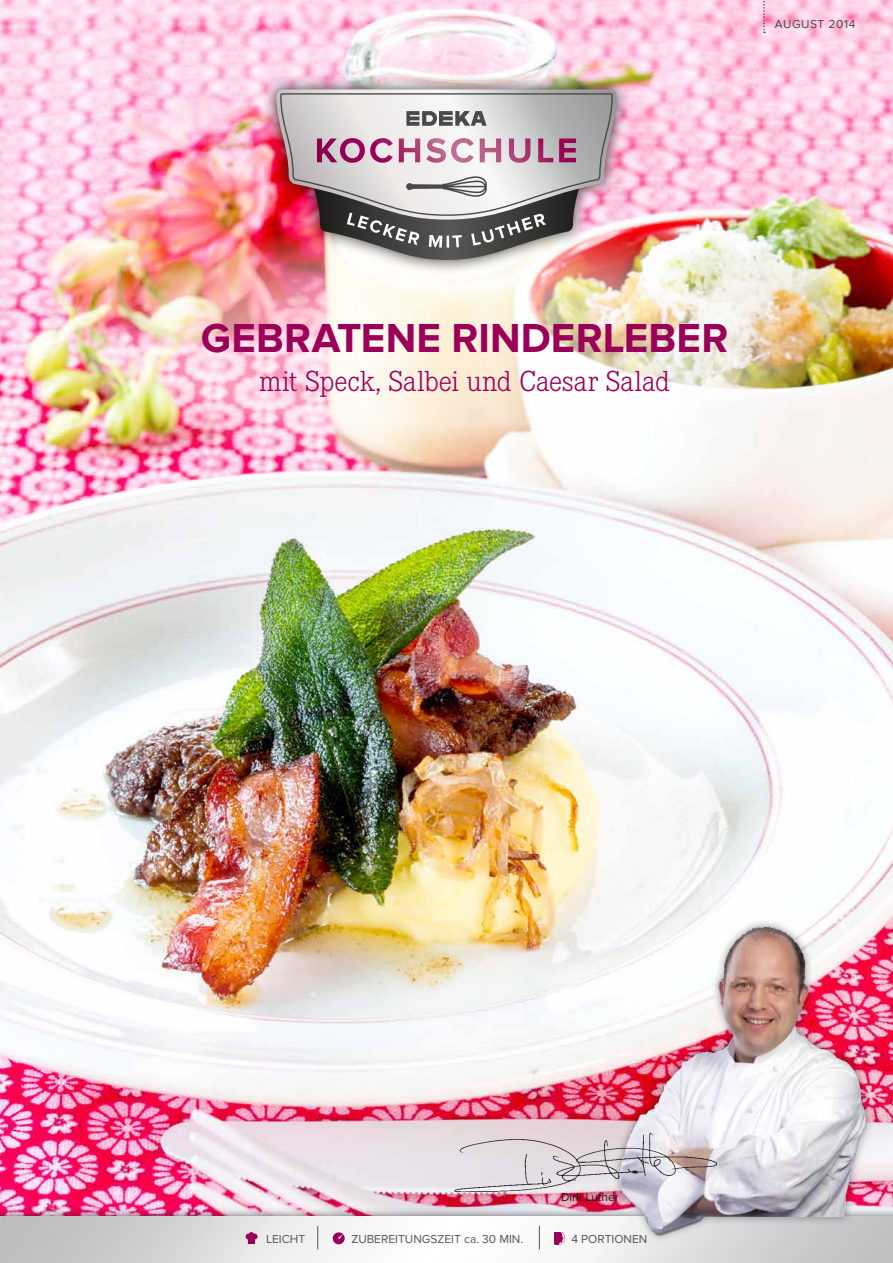
<style>
.page{position:relative;width:893px;height:1263px;background:#fff}
.page>*{position:absolute;margin:0;border:0;box-sizing:border-box;transform-origin:0 0}
.t1{font:700 42px "Proxima Nova";color:#9b0059}
.t2{font:300 30px "Corporate E";color:#9b0059}
.t3{font:12px "Proxima Nova";color:#565656}
.t4{font:12px "Proxima Nova";letter-spacing:.045em;color:#494948}
.t5{font:12px "Proxima Nova";color:#1a1a18}
</style>
<div class="page">
<img style="left:0;top:0;width:893px;height:1208px">
<img style="left:45px;top:221px;width:812px;height:277px;border-radius:50%">
<div style="left:0;top:1208px;width:893px;height:55px;background:#1a1a18;opacity:.7"></div>
<svg style="left:1px;top:1217px;width:892px;height:46px"></svg>
<svg style="left:763px;top:0;width:2px;height:33px"></svg>
<div style="left:612px;top:918px;width:263px;height:325px;background:#1a1a18;opacity:.5"></div>
<img style="left:610px;top:906px;width:270px;height:330px">
<img style="left:451px;top:1128px;width:270px;height:69px">
<hr style="left:0;top:1208px;width:1px;height:55px;background:#1a1a18;opacity:.7">
<hr style="left:0;top:1217px;width:1px;height:46px;background:#bdbfc0">
<div style="left:263px;top:76px;width:367px;height:198px;background:#1a1a18;opacity:.8"></div>
<img style="left:276px;top:89px;width:341px;height:171px">
<svg style="left:539px;top:1226px;width:1px;height:23px"></svg>
<svg style="left:317px;top:1226px;width:1px;height:23px"></svg>
<div style="left:333px;top:1232px;width:12px;height:12px;background:#9b0059;border-radius:50%"></div>
<svg style="left:338px;top:1234px;width:5px;height:5px"></svg>
<svg style="left:555px;top:1232px;width:10px;height:12px"></svg>
<svg style="left:246px;top:1232px;width:12px;height:12px"></svg>
<p class="t4" style="left:775px;top:17px;width:82px">AUGUST 2014</p>
<h1 class="t1" style="left:201px;top:314px;width:529px">GEBRATENE RINDERLEBER</h1>
<h2 class="t2" style="left:259px;top:365px;width:412px">mit Speck, Salbei und Caesar Salad</h2>
<p class="t5" style="left:561px;top:1190px;width:59px">DIRK LUTHER</p>
<p class="t3" style="left:266px;top:1232px;width:41px">LEICHT</p>
<p class="t3" style="left:351px;top:1232px;width:173px">ZUBEREITUNGSZEIT CA. 30 MIN.</p>
<p class="t3" style="left:571px;top:1232px;width:77px">4 PORTIONEN</p>
</div>
